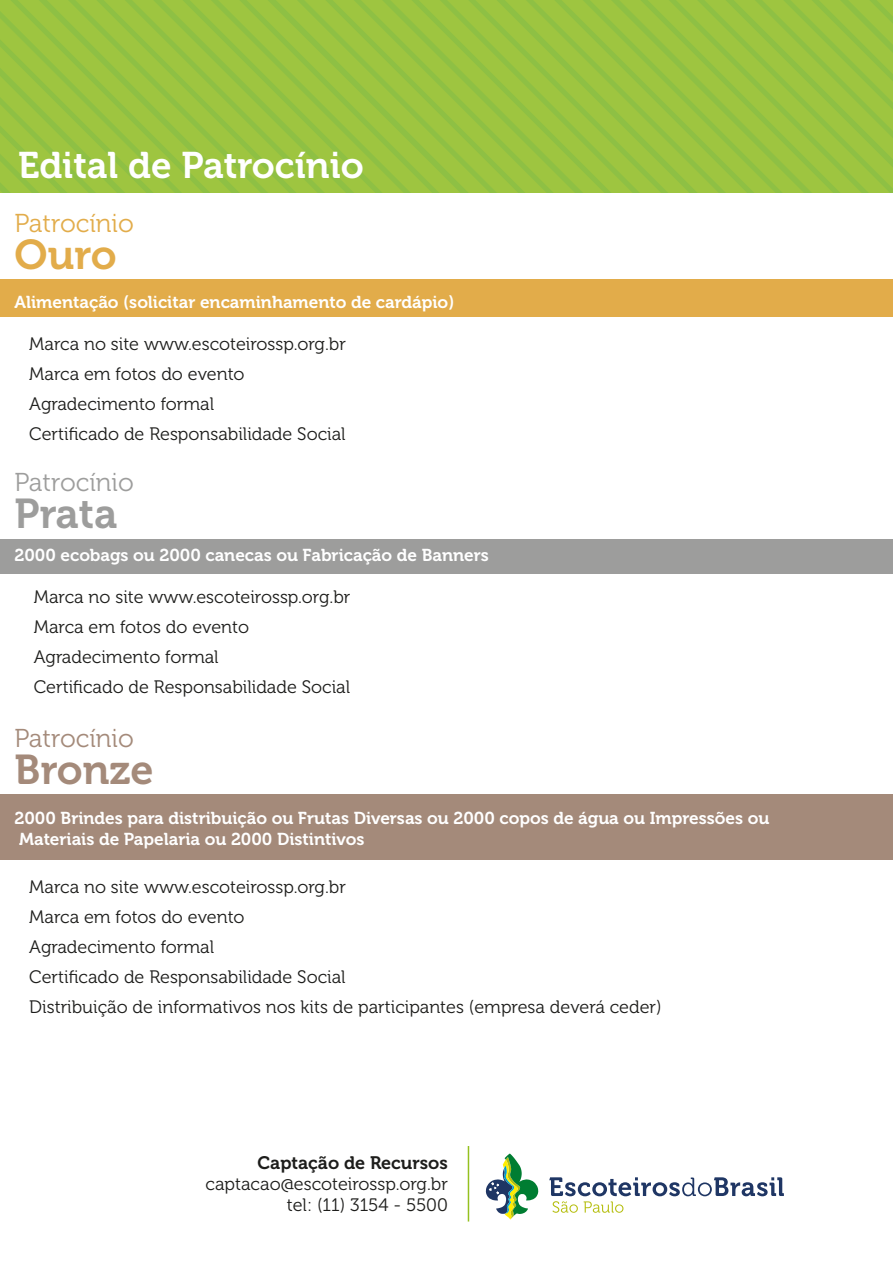
<style>
.page{position:relative;width:893px;height:1263px;background:#fff}
.page>*{position:absolute;margin:0;border:0;box-sizing:border-box;transform-origin:0 0}
.t1{font:41.55px "Museo 700";color:#a48a7a}
.t2{font:41.55px "Museo 700";color:#9d9d9c}
.t3{font:41.55px "Museo 700";color:#e2ac4a}
.t4{font:36.9px "Museo 700";color:#fff}
.t5{font:25.8px "Museo 300";color:#e2ac4a}
.t6{font:25.8px "Museo 300";color:#9d9d9c}
.t7{font:25.8px "Museo 300";color:#a48a7a}
.t8{font:18px/30px "Museo 300";color:#1d1d1b}
.t9{font:18px "Museo 700";color:#1d1d1b}
.t10{font:17.25px/20.5px "Museo 700";color:#fff}
</style>
<div class="page">
<svg style="left:486px;top:1153px;width:52px;height:66px"></svg>
<svg style="left:549px;top:1177px;width:235px;height:36px"></svg>
<hr style="left:468px;top:1146px;width:1px;height:75px;background:#95c11f">
<div style="left:1px;top:279px;width:892px;height:38px;background:#e2ac4a"></div>
<div style="left:1px;top:539px;width:892px;height:35px;background:#9d9d9c"></div>
<div style="left:0;top:794px;width:893px;height:66px;background:#a48a7a"></div>
<svg style="left:2px;top:0;width:28px;height:192px;background:#99c340"></svg>
<svg style="left:30px;top:0;width:29px;height:192px;background:#99c340"></svg>
<svg style="left:59px;top:0;width:29px;height:192px;background:#99c340"></svg>
<svg style="left:88px;top:0;width:28px;height:192px;background:#99c340"></svg>
<svg style="left:116px;top:0;width:29px;height:192px;background:#99c340"></svg>
<svg style="left:145px;top:0;width:28px;height:192px;background:#99c340"></svg>
<svg style="left:173px;top:0;width:29px;height:192px;background:#99c340"></svg>
<svg style="left:202px;top:0;width:29px;height:192px;background:#99c340"></svg>
<svg style="left:231px;top:0;width:28px;height:192px;background:#99c340"></svg>
<svg style="left:259px;top:0;width:29px;height:192px;background:#99c340"></svg>
<svg style="left:288px;top:0;width:29px;height:192px;background:#99c340"></svg>
<svg style="left:317px;top:0;width:28px;height:192px;background:#99c340"></svg>
<svg style="left:345px;top:0;width:29px;height:192px;background:#99c340"></svg>
<svg style="left:374px;top:0;width:28px;height:192px;background:#99c340"></svg>
<svg style="left:402px;top:0;width:29px;height:192px;background:#99c340"></svg>
<svg style="left:431px;top:0;width:29px;height:192px;background:#99c340"></svg>
<svg style="left:460px;top:0;width:28px;height:192px;background:#99c340"></svg>
<svg style="left:488px;top:0;width:28px;height:192px;background:#99c340"></svg>
<svg style="left:516px;top:0;width:30px;height:192px;background:#99c340"></svg>
<svg style="left:546px;top:0;width:28px;height:192px;background:#99c340"></svg>
<svg style="left:574px;top:0;width:29px;height:192px;background:#99c340"></svg>
<svg style="left:603px;top:0;width:28px;height:192px;background:#99c340"></svg>
<svg style="left:631px;top:0;width:29px;height:192px;background:#99c340"></svg>
<svg style="left:660px;top:0;width:233px;height:192px;background:#99c340"></svg>
<h2 class="t4" style="left:18px;top:145px;width:347px">Edital de Patrocínio</h2>
<h3 class="t5" style="left:15px;top:209px;width:121px">Patrocínio</h3>
<h1 class="t3" style="left:15px;top:231px;width:104px">Ouro</h1>
<p class="t10" style="left:15px;top:292px;width:441px">Alimentação (solicitar encaminhamento de cardápio)</p>
<p class="t8" style="left:29px;top:329px;width:318px">Marca no site www.escoteirossp.org.br<br>Marca em fotos do evento<br>Agradecimento formal<br>Certificado de Responsabilidade Social</p>
<h3 class="t6" style="left:15px;top:468px;width:121px">Patrocínio</h3>
<h1 class="t2" style="left:15px;top:490px;width:104px">Prata</h1>
<p class="t10" style="left:15px;top:545px;width:476px">2000 ecobags ou 2000 canecas ou Fabricação de Banners</p>
<p class="t8" style="left:34px;top:582px;width:318px">Marca no site www.escoteirossp.org.br<br>Marca em fotos do evento<br>Agradecimento formal<br>Certificado de Responsabilidade Social</p>
<h3 class="t7" style="left:15px;top:724px;width:121px">Patrocínio</h3>
<h1 class="t1" style="left:15px;top:747px;width:140px">Bronze</h1>
<p class="t10" style="left:15px;top:808px;width:756px">2000 Brindes para distribuição ou Frutas Diversas ou 2000 copos de água ou Impressões ou<br>Materiais de Papelaria ou 2000 Distintivos</p>
<p class="t8" style="left:29px;top:872px;width:634px">Marca no site www.escoteirossp.org.br<br>Marca em fotos do evento<br>Agradecimento formal<br>Certificado de Responsabilidade Social<br>Distribuição de informativos nos kits de participantes (empresa deverá ceder)</p>
<p class="t9" style="left:258px;top:1152px;width:192px">Captação de Recursos</p>
<p class="t8" style="left:206px;top:1173px;width:244px;line-height:21px;text-align:right">captacao@escoteirossp.org.br tel: (11) 3154 - 5500</p>
</div>
